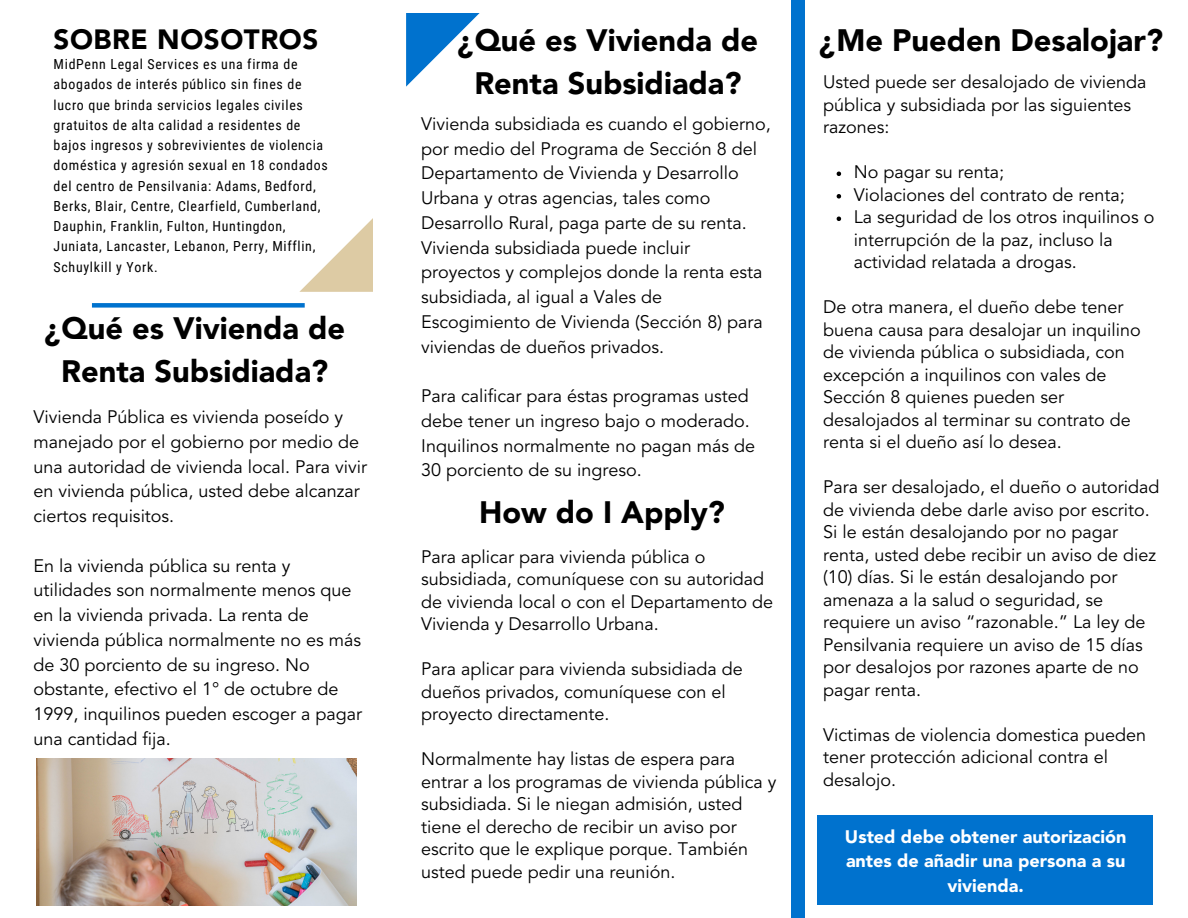
<style>
.page{position:relative;width:1188px;height:918px;background:#fff}
.page>*{position:absolute;margin:0;border:0;box-sizing:border-box;transform-origin:0 0}
.t1{font:900 30.75px/42.8px "Avenir LT Std";color:#000;text-align:center}
.t2{font:900 27.6px "Avenir LT Std";letter-spacing:.02em;color:#000}
.t3{font:18px/22.5px "Avenir LT Std";color:#000}
.t4{font:900 18px/24.8px "Avenir LT Std";color:#fff;text-align:center}
.t5{font:13.8px/20.2px "Roboto Condensed";letter-spacing:.05em;color:#000}
</style>
<div class="page">
<img style="left:37px;top:759px;width:319px;height:146px">
<div style="left:791px;top:0;width:14px;height:918px;background:#0072ce"></div>
<svg style="left:299px;top:218px;width:74px;height:74px"></svg>
<svg style="left:406px;top:13px;width:74px;height:74px"></svg>
<svg style="left:837px;top:172px;width:4px;height:4px"></svg>
<svg style="left:837px;top:194px;width:4px;height:5px"></svg>
<svg style="left:837px;top:217px;width:4px;height:4px"></svg>
<div style="left:818px;top:815px;width:335px;height:89px;background:#0072ce"></div>
<div style="left:92px;top:303px;width:213px;height:5px;background:#0072ce"></div>
<p class="t2" style="left:54px;top:28px;width:266px">SOBRE NOSOTROS</p>
<p class="t5" style="left:54px;top:54px;width:276px">MidPenn Legal Services es una firma de abogados de interés público sin fines de lucro que brinda servicios legales civiles gratuitos de alta calidad a residentes de bajos ingresos y sobrevivientes de violencia doméstica y agresión sexual en 18 condados del centro de Pensilvania: Adams, Bedford, Berks, Blair, Centre, Clearfield, Cumberland, Dauphin, Franklin, Fulton, Huntingdon, Juniata, Lancaster, Lebanon, Perry, Mifflin, Schuylkill y York.</p>
<p class="t1" style="left:44px;top:310px;width:302px">¿Qué es Vivienda de<br>Renta Subsidiada?</p>
<p class="t3" style="left:33px;top:406px;width:335px;line-height:24.8px">Vivienda Pública es vivienda poseído y manejado por el gobierno por medio de una autoridad de vivienda local. Para vivir en vivienda pública, usted debe alcanzar ciertos requisitos.</p>
<p class="t3" style="left:33px;top:555px;width:330px;line-height:24.8px">En la vivienda pública su renta y utilidades son normalmente menos que en la vivienda privada. La renta de vivienda pública normalmente no es más de 30 porciento de su ingreso. No obstante, efectivo el 1° de octubre de 1999, inquilinos pueden escoger a pagar una cantidad fija.</p>
<p class="t1" style="left:458px;top:22px;width:302px">¿Qué es Vivienda de<br>Renta Subsidiada?</p>
<p class="t3" style="left:421px;top:113px;width:351px;line-height:24.8px">Vivienda subsidiada es cuando el gobierno, por medio del Programa de Sección 8 del Departamento de Vivienda y Desarrollo Urbana y otras agencias, tales como Desarrollo Rural, paga parte de su renta.<br>Vivienda subsidiada puede incluir proyectos y complejos donde la renta esta subsidiada, al igual a Vales de Escogimiento de Vivienda (Sección 8) para viviendas de dueños privados.</p>
<p class="t3" style="left:421px;top:385px;width:335px;line-height:24.8px">Para calificar para éstas programas usted debe tener un ingreso bajo o moderado.<br>Inquilinos normalmente no pagan más de 30 porciento de su ingreso.</p>
<p class="t1" style="left:479px;top:494px;width:247px">How do I Apply?</p>
<p class="t3" style="left:421px;top:547px;width:354px">Para aplicar para vivienda pública o subsidiada, comuníquese con su autoridad de vivienda local o con el Departamento de Vivienda y Desarrollo Urbana.</p>
<p class="t3" style="left:421px;top:660px;width:323px">Para aplicar para vivienda subsidiada de dueños privados, comuníquese con el proyecto directamente.</p>
<p class="t3" style="left:421px;top:750px;width:357px">Normalmente hay listas de espera para entrar a los programas de vivienda pública y subsidiada. Si le niegan admisión, usted tiene el derecho de recibir un aviso por escrito que le explique porque. También usted puede pedir una reunión.</p>
<p class="t1" style="left:819px;top:22px;width:345px">¿Me Pueden Desalojar?</p>
<p class="t3" style="left:823px;top:72px;width:325px">Usted puede ser desalojado de vivienda pública y subsidiada por las siguientes razones:</p>
<p class="t3" style="left:854px;top:162px;width:152px">No pagar su renta;</p>
<p class="t3" style="left:854px;top:185px;width:272px">Violaciones del contrato de renta;</p>
<p class="t3" style="left:854px;top:207px;width:302px">La seguridad de los otros inquilinos o interrupción de la paz, incluso la actividad relatada a drogas.</p>
<p class="t3" style="left:823px;top:297px;width:319px">De otra manera, el dueño debe tener buena causa para desalojar un inquilino de vivienda pública o subsidiada, con excepción a inquilinos con vales de Sección 8 quienes pueden ser desalojados al terminar su contrato de renta si el dueño así lo desea.</p>
<p class="t3" style="left:823px;top:477px;width:338px">Para ser desalojado, el dueño o autoridad de vivienda debe darle aviso por escrito.<br>Si le están desalojando por no pagar renta, usted debe recibir un aviso de diez (10) días. Si le están desalojando por amenaza a la salud o seguridad, se requiere un aviso “razonable.” La ley de Pensilvania requiere un aviso de 15 días por desalojos por razones aparte de no pagar renta.</p>
<p class="t3" style="left:823px;top:725px;width:325px">Victimas de violencia domestica pueden tener protección adicional contra el desalojo.</p>
<p class="t4" style="left:845px;top:826px;width:283px">Usted debe obtener autorización antes de añadir una persona a su vivienda.</p>
</div>
